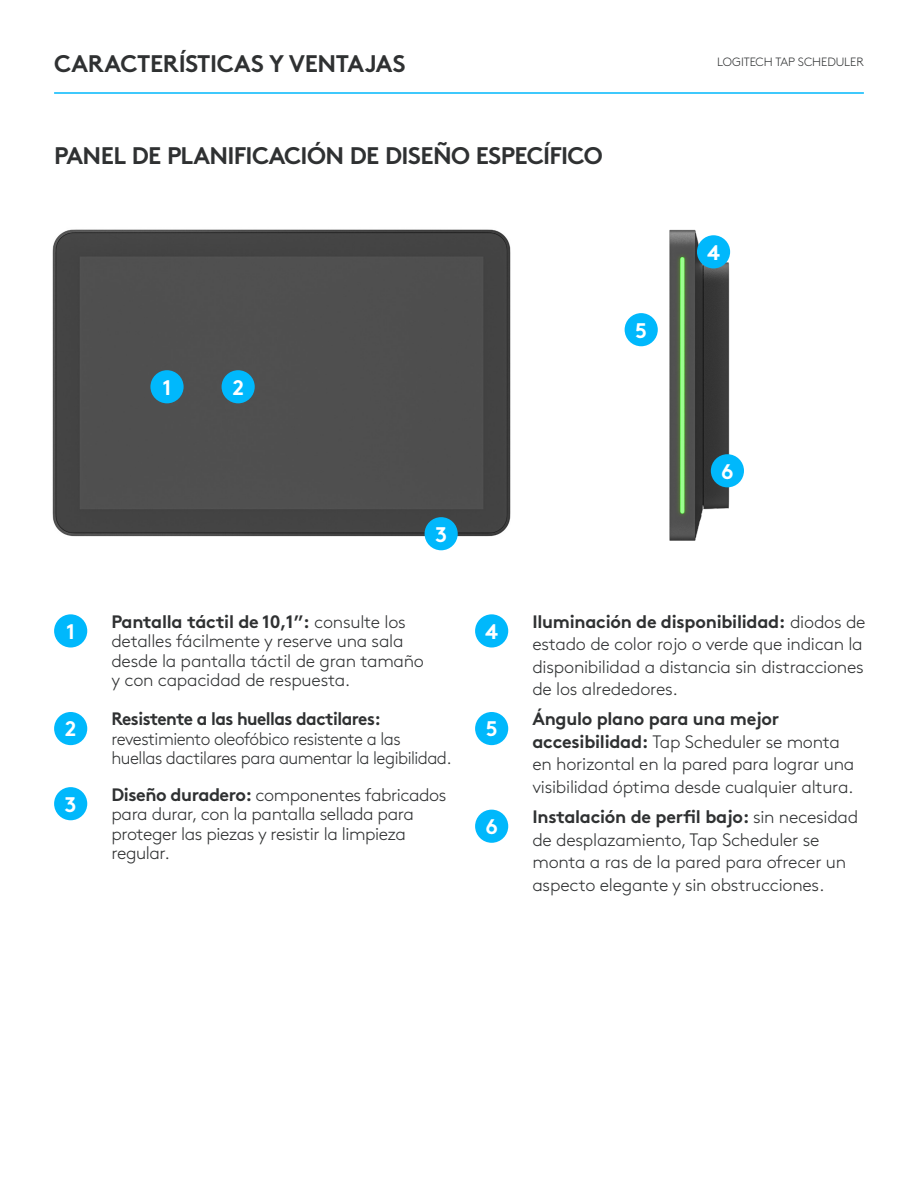
<style>
.page{position:relative;width:918px;height:1188px;background:#fff}
.page>*{position:absolute;margin:0;border:0;box-sizing:border-box;transform-origin:0 0}
.t1{font:700 24px "Brown Pro";letter-spacing:-.02em;color:#2f3132}
.t2{font:700 21.15px "Brown Pro";color:#fff}
.Body_copy{font:300 18px/22.5px "Brown Pro";letter-spacing:-.015em;color:#2f3132}
.Body_copy-2{font:300 18px/19.5px "Brown Pro";letter-spacing:-.015em;color:#2f3132;scale:.96 1}
.t3{font:300 12px "Brown Pro";letter-spacing:-.005em;color:#2f3132}
.s1{font-weight:700}
</style>
<div class="page">
<hr style="left:54px;top:92px;width:810px;height:2px;background:#00b8fc">
<img style="left:624px;top:229px;width:120px;height:312px">
<img style="left:52px;top:229px;width:459px;height:322px">
<div style="left:54px;top:614px;width:33px;height:34px;background:#00b8fc;border-radius:50%"></div>
<div style="left:475px;top:614px;width:33px;height:34px;background:#00b8fc;border-radius:50%"></div>
<div style="left:150px;top:370px;width:34px;height:33px;background:#00b8fc;border-radius:50%"></div>
<div style="left:54px;top:712px;width:33px;height:33px;background:#00b8fc;border-radius:50%"></div>
<div style="left:475px;top:712px;width:33px;height:33px;background:#00b8fc;border-radius:50%"></div>
<div style="left:625px;top:313px;width:33px;height:33px;background:#00b8fc;border-radius:50%"></div>
<div style="left:222px;top:370px;width:33px;height:33px;background:#00b8fc;border-radius:50%"></div>
<div style="left:54px;top:787px;width:33px;height:33px;background:#00b8fc;border-radius:50%"></div>
<div style="left:475px;top:810px;width:33px;height:33px;background:#00b8fc;border-radius:50%"></div>
<div style="left:425px;top:517px;width:33px;height:33px;background:#00b8fc;border-radius:50%"></div>
<div style="left:697px;top:235px;width:33px;height:33px;background:#00b8fc;border-radius:50%"></div>
<div style="left:711px;top:454px;width:33px;height:33px;background:#00b8fc;border-radius:50%"></div>
<h2 class="t1" style="left:54px;top:44px;width:353px">CARACTERÍSTICAS Y VENTAJAS</h2>
<h6 class="t3" style="left:717px;top:53px;width:148px">LOGITECH TAP SCHEDULER</h6>
<p class="t1" style="left:54px;top:136px;width:550px">PANEL DE PLANIFICACIÓN DE DISEÑO ESPECÍFICO</p>
<p class="t2" style="left:163px;top:370px;width:10px">1</p>
<p class="t2" style="left:232px;top:370px;width:13px">2</p>
<p class="t2" style="left:435px;top:517px;width:14px">3</p>
<p class="t2" style="left:635px;top:313px;width:13px">5</p>
<p class="t2" style="left:707px;top:235px;width:14px">4</p>
<p class="t2" style="left:721px;top:454px;width:14px">6</p>
<p class="Body_copy" style="left:111px;top:611px;width:314px;line-height:19.5px"><span class="s1">Pantalla táctil de 10,1”:</span> consulte los detalles fácilmente y reserve una sala desde la pantalla táctil de gran tamaño y con capacidad de respuesta.</p>
<p class="Body_copy" style="left:532px;top:609px;width:335px"><span class="s1">Iluminación de disponibilidad:</span> diodos de estado de color rojo o verde que indican la disponibilidad a distancia sin distracciones de los alrededores.</p>
<p class="t2" style="left:66px;top:614px;width:10px">1</p>
<p class="t2" style="left:485px;top:614px;width:14px">4</p>
<p class="Body_copy-2" style="left:111px;top:708px;width:356px"><span class="s1">Resistente a las huellas dactilares: </span>revestimiento oleofóbico resistente a las huellas dactilares para aumentar la legibilidad.</p>
<p class="Body_copy" style="left:532px;top:707px;width:323px"><span class="s1">Ángulo plano para una mejor accesibilidad:</span> Tap Scheduler se monta en horizontal en la pared para lograr una visibilidad óptima desde cualquier altura.</p>
<p class="t2" style="left:65px;top:712px;width:13px">2</p>
<p class="t2" style="left:486px;top:712px;width:13px">5</p>
<p class="Body_copy" style="left:111px;top:783px;width:337px;line-height:19.5px"><span class="s1">Diseño duradero:</span> componentes fabricados para durar, con la pantalla sellada para proteger las piezas y resistir la limpieza regular.</p>
<p class="t2" style="left:65px;top:787px;width:14px">3</p>
<p class="Body_copy" style="left:532px;top:804px;width:327px"><span class="s1">Instalación de perfil bajo:</span> sin necesidad de desplazamiento, Tap Scheduler se monta a ras de la pared para ofrecer un aspecto elegante y sin obstrucciones.</p>
<p class="t2" style="left:485px;top:810px;width:14px">6</p>
</div>
